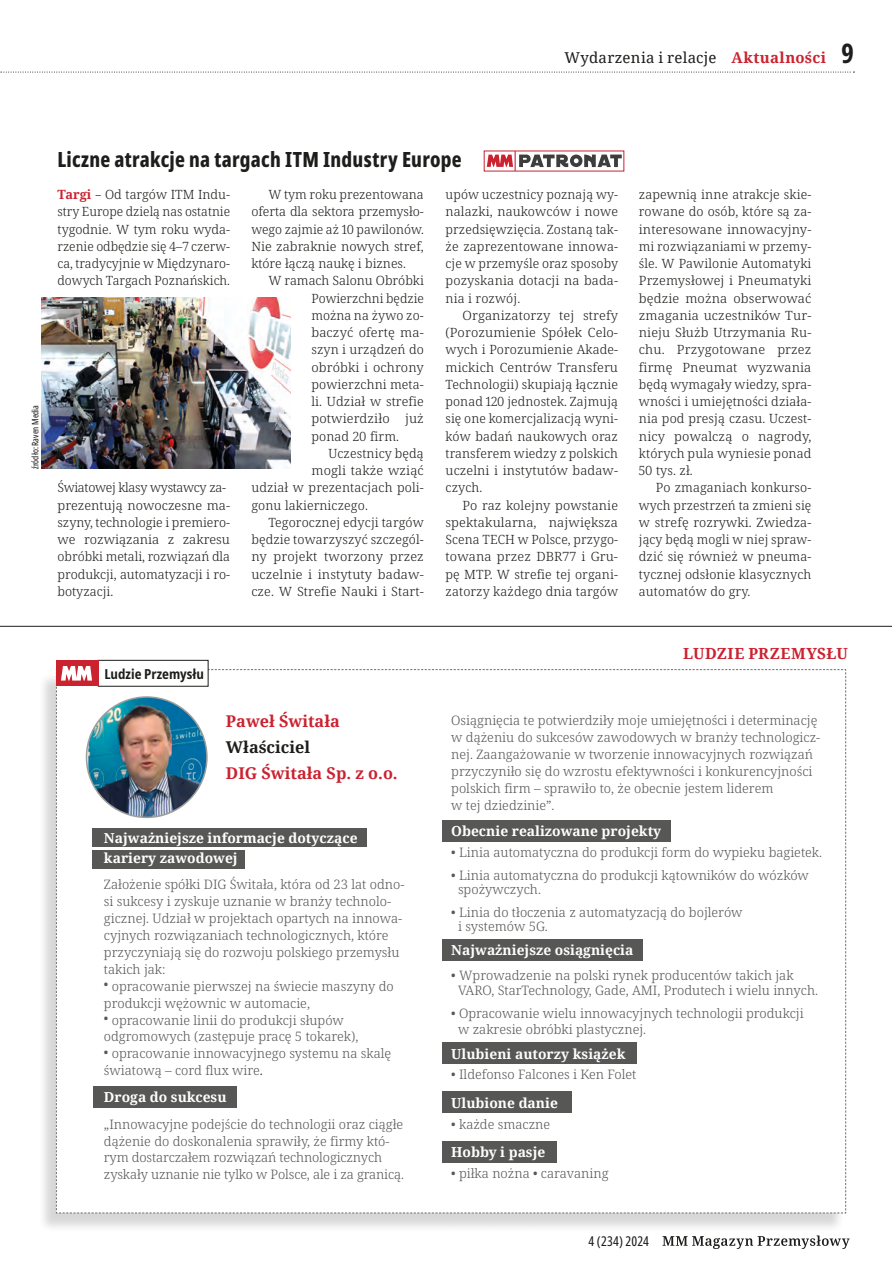
<style>
.page{position:relative;width:892px;height:1266px;background:#fff}
.page>*{position:absolute;margin:0;border:0;box-sizing:border-box;transform-origin:0 0}
.t1{font:800 extra-condensed 21px "Noto Sans";letter-spacing:.01em;color:#1d1d1b}
.t2{font:700 16.2px "Noto Serif";color:#cb2230}
.t3{font:700 16.2px "Noto Serif";color:#1d1d1b}
.t4{font:700 15.3px "Noto Serif";letter-spacing:.025em;color:#cb2230}
.t5{font:15px "Noto Serif";letter-spacing:.02em;color:#1d1d1b}
.t6{font:700 13.8px/20px "Noto Serif";color:#fff}
.t7{font:700 condensed 13.8px "Noto Sans";color:#1d1d1b}
.t8{font:extra-condensed 13.5px "Noto Sans";letter-spacing:.01em;color:#1d1d1b}
.t9{font:300 13.05px/17px "Noto Serif";color:#575756}
.t10{font:300 12.75px/17.2px "Noto Serif";letter-spacing:.01em;color:#1d1d1b;text-align:justify}
.t11{font:extra-condensed 9px "Noto Sans";color:#1d1d1b}
.s1{font-weight:700;color:#cb2230}
.s2{font-family:"Noto Sans";font-weight:700;font-stretch:extra-condensed;font-size:27px}
.s3{font-family:"Noto Sans"}
.s4{font-family:"Noto Sans";font-stretch:extra-condensed;font-size:27.6px;color:#1d1d1b}
.s5{font-size:13.8px;color:#1d1d1b}
</style>
<div class="page">
<img style="left:41px;top:297px;width:249px;height:171px">
<svg style="left:487px;top:151px;width:134px;height:20px"></svg>
<div style="left:38px;top:673px;width:806px;height:560px;background:#1d1d1b;opacity:.18"></div>
<div style="left:98px;top:660px;width:110px;height:26px;border:1px solid #1d1d1b"></div>
<div style="left:56px;top:660px;width:42px;height:26px;background:#cb2230"></div>
<svg style="left:38px;top:666px;width:809px;height:548px"></svg>
<img style="left:88px;top:697px;width:119px;height:120px">
<div style="left:86px;top:696px;width:122px;height:122px;border:2px solid #9d9d9d;border-radius:50%"></div>
<div style="left:93px;top:1086px;width:143px;height:22px;background:#575756"></div>
<div style="left:442px;top:820px;width:228px;height:22px;background:#575756"></div>
<div style="left:442px;top:939px;width:200px;height:22px;background:#575756"></div>
<div style="left:442px;top:1042px;width:195px;height:22px;background:#575756"></div>
<div style="left:442px;top:1091px;width:129px;height:22px;background:#575756"></div>
<div style="left:442px;top:1141px;width:115px;height:21px;background:#575756"></div>
<div style="left:93px;top:850px;width:152px;height:19px;background:#575756"></div>
<svg style="left:0;top:72px;width:854px;height:1px"></svg>
<hr style="left:0;top:626px;width:891px;height:1px;background:#1d1d1b">
<svg style="left:662px;top:1235px;width:187px;height:14px"></svg>
<p class="t5" style="left:564px;top:47px;width:291px">Wydarzenia i relacje <span class="s1">Aktualności</span> <span class="s2">9</span></p>
<p class="t11" style="left:29px;top:469px;width:66px;rotate:-90deg">źródło: Raven Media</p>
<h1 class="t1" style="left:58px;top:144px;width:406px">Liczne atrakcje na targach ITM Industry Europe</h1>
<p class="t10" style="left:251px;top:186px;width:174px;text-indent:17px">W tym roku prezentowana oferta dla sektora przemysło&shy;wego zajmie aż 10 pawilonów.<br>Nie zabraknie nowych stref, które łączą naukę i biznes.</p>
<p class="t10" style="left:311px;top:273px;width:114px;text-indent:-43px">W ramach Salonu Obróbki Powierzchni będzie można na żywo zo&shy;baczyć ofertę ma&shy;szyn i urządzeń do obróbki i ochrony powierzchni meta&shy;li. Udział w strefie potwierdziło już ponad 20 firm.</p>
<p class="t10" style="left:328px;top:445px;width:97px">Uczestnicy będą</p>
<p class="t10" style="left:311px;top:462px;width:114px">mogli także wziąć</p>
<p class="t10" style="left:251px;top:480px;width:174px">udział w prezentacjach poli-</p>
<p class="t10" style="left:251px;top:497px;width:118px">gonu lakierniczego.</p>
<p class="t10" style="left:268px;top:514px;width:157px">Tegorocznej edycji targów</p>
<p class="t10" style="left:251px;top:531px;width:174px">będzie towarzyszyć szczegól-</p>
<p class="t10" style="left:251px;top:549px;width:174px">ny projekt tworzony przez</p>
<p class="t10" style="left:251px;top:566px;width:174px">uczelnie i instytuty badaw-</p>
<p class="t10" style="left:251px;top:583px;width:174px">cze. W Strefie Nauki i Start-</p>
<p class="t10" style="left:58px;top:186px;width:174px"><span class="s1">Targi</span> <span class="s3">–</span> Od targów ITM Indu&shy;stry Europe dzielą nas ostatnie tygodnie. W tym roku wyda&shy;rzenie odbędzie się 4–7 czerw&shy;ca, tradycyjnie w Międzynaro&shy;dowych Targach Poznańskich.</p>
<p class="t10" style="left:445px;top:186px;width:174px">upów uczestnicy poznają wy&shy;nalazki, naukowców i nowe przedsięwzięcia. Zostaną tak&shy;że zaprezentowane innowa&shy;cje w przemyśle oraz sposoby pozyskania dotacji na bada&shy;nia i rozwój.</p>
<p class="t10" style="left:445px;top:307px;width:174px;text-indent:17px">Organizatorzy tej strefy (Porozumienie Spółek Celo&shy;wych i Porozumienie Akade&shy;mickich Centrów Transferu Technologii) skupiają łącznie ponad 120 jednostek. Zajmują się one komercjalizacją wyni&shy;ków badań naukowych oraz transferem wiedzy z polskich uczelni i instytutów badaw&shy;czych.</p>
<p class="t10" style="left:445px;top:497px;width:174px;text-indent:17px">Po raz kolejny powstanie spektakularna, największa Scena TECH w Polsce, przygo&shy;towana przez DBR77 i Gru&shy;pę MTP. W strefie tej organi&shy;zatorzy każdego dnia targów</p>
<p class="t10" style="left:58px;top:480px;width:174px;text-align:left">Światowej klasy wystawcy za&shy;prezentują nowoczesne ma&shy;szyny, technologie i premiero&shy;we rozwiązania z zakresu obróbki metali, rozwiązań dla produkcji, automatyzacji i ro&shy;botyzacji.</p>
<p class="t7" style="left:104px;top:664px;width:101px">Ludzie Przemysłu</p>
<p class="t10" style="left:639px;top:186px;width:174px">zapewnią inne atrakcje skie&shy;rowane do osób, które są za&shy;interesowane innowacyjny&shy;mi rozwiązaniami w przemy&shy;śle. W Pawilonie Automatyki Przemysłowej i Pneumatyki będzie można obserwować zmagania uczestników Tur&shy;nieju Służb Utrzymania Ru&shy;chu. Przygotowane przez firmę Pneumat wyzwania będą wymagały wiedzy, spra&shy;wności i umiejętności działa&shy;nia pod presją czasu. Uczest&shy;nicy powalczą o nagrody, których pula wyniesie ponad 50 tys. zł.</p>
<p class="t10" style="left:639px;top:480px;width:174px;text-indent:17px">Po zmaganiach konkurso&shy;wych przestrzeń ta zmieni się w strefę rozrywki. Zwiedza&shy;jący będą mogli w niej spraw&shy;dzić się również w pneuma&shy;tycznej odsłonie klasycznych automatów do gry.</p>
<p class="t4" style="left:683px;top:643px;width:195px">LUDZIE PRZEMYSŁU <span class="s4">9</span></p>
<p class="t2" style="left:226px;top:710px;width:115px">Paweł Świtała</p>
<p class="t3" style="left:226px;top:736px;width:86px">Właściciel</p>
<p class="t2" style="left:226px;top:761px;width:173px">DIG Świtała Sp. z o.o.</p>
<p class="t6" style="left:104px;top:827px;width:255px">Najważniejsze informacje dotyczące kariery zawodowej</p>
<p class="t9" style="left:104px;top:877px;width:302px">Założenie spółki DIG Świtała, która od 23 lat odno&shy;si sukcesy i zyskuje uznanie w branży technolo&shy;gicznej. Udział w projektach opartych na innowa&shy;cyjnych rozwiązaniach technologicznych, które przyczyniają się do rozwoju polskiego przemysłu takich jak:</p>
<p class="t9" style="left:104px;top:978px;width:291px">• opracowanie pierwszej na świecie maszyny do produkcji wężownic w automacie,</p>
<p class="t9" style="left:104px;top:1012px;width:256px">• opracowanie linii do produkcji słupów odgromowych (zastępuje pracę 5 tokarek),</p>
<p class="t9" style="left:104px;top:1046px;width:289px">• opracowanie innowacyjnego systemu na skalę światową – cord flux wire<span class="s5">.</span></p>
<p class="t6" style="left:104px;top:1086px;width:124px">Droga do sukcesu</p>
<p class="t9" style="left:104px;top:1116px;width:301px">„Innowacyjne podejście do technologii oraz ciągłe dążenie do doskonalenia sprawiły, że firmy któ&shy;rym dostarczałem rozwiązań technologicznych zyskały uznanie nie tylko w Polsce, ale i za granicą.</p>
<p class="t9" style="left:451px;top:713px;width:370px">Osiągnięcia te potwierdziły moje umiejętności i determinację w dążeniu do sukcesów zawodowych w branży technologicz&shy;nej. Zaangażowanie w tworzenie innowacyjnych rozwiązań przyczyniło się do wzrostu efektywności i konkurencyjności polskich firm – sprawiło to, że obecnie jestem liderem<br>w tej dziedzinie”.</p>
<p class="t6" style="left:451px;top:821px;width:211px">Obecnie realizowane projekty</p>
<p class="t9" style="left:451px;top:844px;width:372px">• Linia automatyczna do produkcji form do wypieku bagietek.</p>
<p class="t9" style="left:458px;top:868px;width:352px;line-height:14.9px;text-indent:-7px">• Linia automatyczna do produkcji kątowników do wózków spożywczych.</p>
<p class="t9" style="left:458px;top:906px;width:286px;line-height:14.4px;text-indent:-7px">• Linia do tłoczenia z automatyzacją do bojlerów i systemów 5G.</p>
<p class="t6" style="left:451px;top:940px;width:184px">Najważniejsze osiągnięcia</p>
<p class="t9" style="left:458px;top:969px;width:361px;line-height:14.9px;text-indent:-7px">• Wprowadzenie na polski rynek producentów takich jak<br>VARO, StarTechnology, Gade, AMI, Produtech i wielu innych.</p>
<p class="t9" style="left:458px;top:1005px;width:347px;line-height:15.9px;text-indent:-7px">• Opracowanie wielu innowacyjnych technologii produkcji w zakresie obróbki plastycznej.</p>
<p class="t6" style="left:451px;top:1043px;width:176px">Ulubieni autorzy książek</p>
<p class="t9" style="left:451px;top:1067px;width:187px">• Ildefonso Falcones i Ken Folet</p>
<p class="t6" style="left:451px;top:1093px;width:108px">Ulubione danie</p>
<p class="t9" style="left:451px;top:1116px;width:100px">• każde smaczne</p>
<p class="t6" style="left:451px;top:1142px;width:96px">Hobby i pasje</p>
<p class="t9" style="left:451px;top:1165px;width:159px">• piłka nożna • caravaning</p>
<p class="t8" style="left:588px;top:1231px;width:62px">4 (234) 2024</p>
</div>
